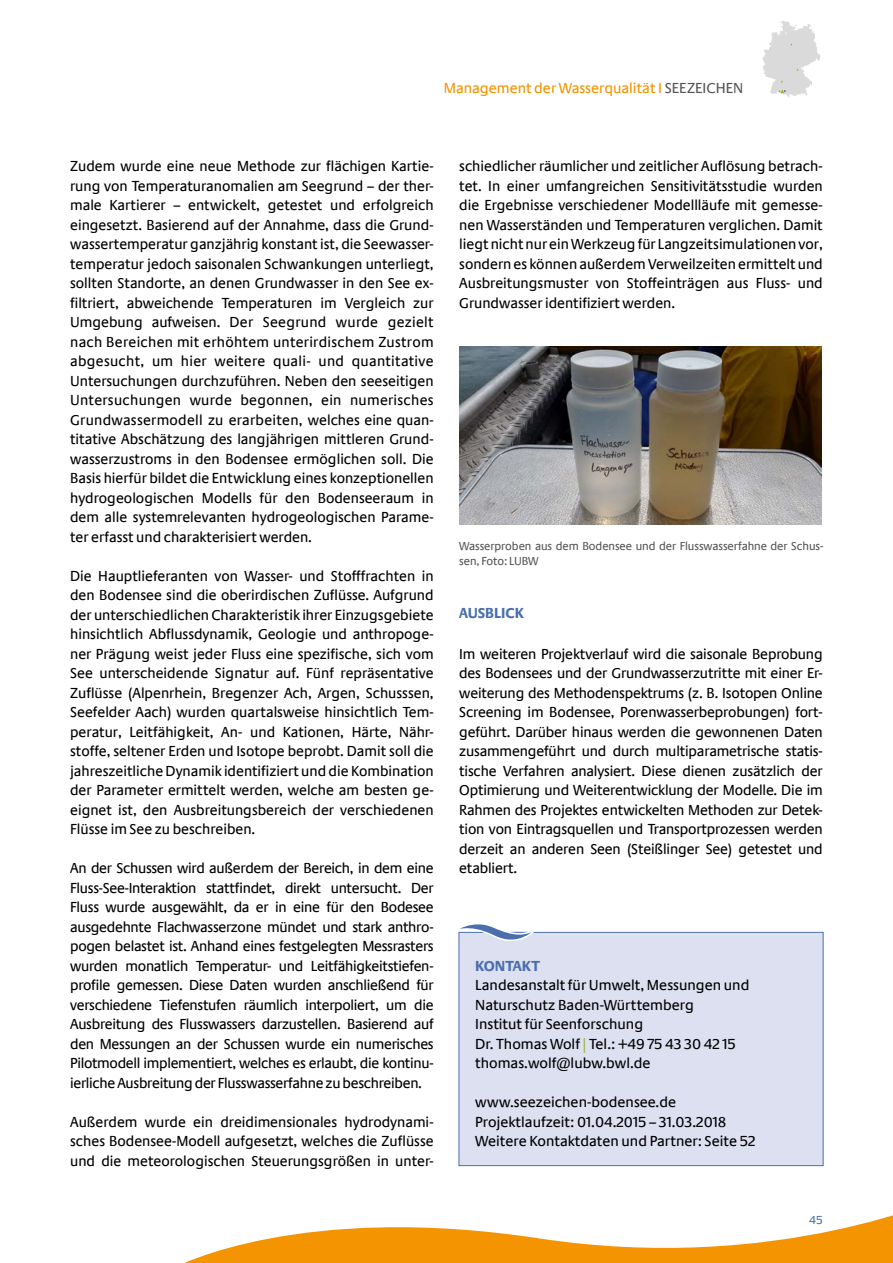
<style>
.page{position:relative;width:893px;height:1263px;background:#fff}
.page>*{position:absolute;margin:0;border:0;box-sizing:border-box;transform-origin:0 0}
.Fließtext{font:15px/19.5px "Neue Praxis";color:#000;text-align:justify}
.t1{font:15px "Neue Praxis";color:#f49400}
.Headline_Fließtext_Blau{font:700 15px "Neue Praxis";color:#4a6fac}
.Bildunterschrift{font:12px/15px "Neue Praxis";letter-spacing:-.005em;color:#575756}
.t2{font:12px "Neue Praxis";color:#4a6fac}
.s1{color:#575756}
.s2{color:#96b222}
</style>
<div class="page">
<div style="left:459px;top:932px;width:364px;height:234px;background:#dde0f0;border:1px solid #4a6fac"></div>
<svg style="left:458px;top:924px;width:79px;height:25px"></svg>
<svg style="left:185px;top:1215px;width:708px;height:48px;fill:#f49400"></svg>
<img style="left:459px;top:346px;width:363px;height:178px">
<img style="left:762px;top:21px;width:58px;height:76px">
<svg style="left:778px;top:89px;width:8px;height:4px"></svg>
<p class="t1" style="left:444px;top:79px;width:301px">Management der Wasserqualität I <span class="s1">SEEZEICHEN</span></p>
<p class="Fließtext" style="left:70px;top:156px;width:365px">Zudem wurde eine neue Methode zur flächigen Kartie&shy;rung von Temperaturanomalien am Seegrund – der ther&shy;male Kartierer – entwickelt, getestet und erfolgreich eingesetzt. Basierend auf der Annahme, dass die Grund&shy;wassertemperatur ganzjährig konstant ist, die Seewasser&shy;temperatur jedoch saisonalen Schwankungen unterliegt, sollten Standorte, an denen Grundwasser in den See ex&shy;filtriert, abweichende Temperaturen im Vergleich zur Umgebung aufweisen. Der Seegrund wurde gezielt nach Bereichen mit erhöhtem unterirdischem Zustrom abgesucht, um hier weitere quali- und quantitative Untersuchungen durchzuführen. Neben den seeseitigen Untersuchungen wurde begonnen, ein numerisches Grundwassermodell zu erarbeiten, welches eine quan&shy;titative Abschätzung des langjährigen mittleren Grund&shy;wasserzustroms in den Bodensee ermöglichen soll. Die Basis hierfür bildet die Entwicklung eines konzeptionellen hydrogeologischen Modells für den Bodenseeraum in dem alle systemrelevanten hydrogeologischen Parame&shy;ter erfasst und charakterisiert werden.</p>
<p class="Fließtext" style="left:70px;top:566px;width:365px">Die Hauptlieferanten von Wasser- und Stofffrachten in den Bodensee sind die oberirdischen Zuflüsse. Aufgrund der unterschiedlichen Charakteristik ihrer Einzugsgebiete hinsichtlich Abflussdynamik, Geologie und anthropoge&shy;ner Prägung weist jeder Fluss eine spezifische, sich vom See unterscheidende Signatur auf. Fünf repräsentative Zuflüsse (Alpenrhein, Bregenzer Ach, Argen, Schusssen, Seefelder Aach) wurden quartalsweise hinsichtlich Tem&shy;peratur, Leitfähigkeit, An- und Kationen, Härte, Nähr&shy;stoffe, seltener Erden und Isotope beprobt. Damit soll die jahreszeitliche Dynamik identifiziert und die Kombination der Parameter ermittelt werden, welche am besten ge&shy;eignet ist, den Ausbreitungsbereich der verschiedenen Flüsse im See zu beschreiben.</p>
<p class="Fließtext" style="left:70px;top:858px;width:365px">An der Schussen wird außerdem der Bereich, in dem eine Fluss-See-Interaktion stattfindet, direkt untersucht. Der Fluss wurde ausgewählt, da er in eine für den Bodesee ausgedehnte Flachwasserzone mündet und stark anthro&shy;pogen belastet ist. Anhand eines festgelegten Messrasters wurden monatlich Temperatur- und Leitfähigkeitstiefen&shy;profile gemessen. Diese Daten wurden anschließend für verschiedene Tiefenstufen räumlich interpoliert, um die Ausbreitung des Flusswassers darzustellen. Basierend auf den Messungen an der Schussen wurde ein numerisches Pilotmodell implementiert, welches es erlaubt, die kontinu&shy;ierliche Ausbreitung der Flusswasserfahne zu beschreiben.</p>
<p class="Fließtext" style="left:70px;top:1112px;width:365px">Außerdem wurde ein dreidimensionales hydrodynami&shy;sches Bodensee-Modell aufgesetzt, welches die Zuflüsse und die meteorologischen Steuerungsgrößen in unter-</p>
<p class="Fließtext" style="left:459px;top:156px;width:365px">schiedlicher räumlicher und zeitlicher Auflösung betrach&shy;tet. In einer umfangreichen Sensitivitätsstudie wurden die Ergebnisse verschiedener Modellläufe mit gemesse&shy;nen Wasserständen und Temperaturen verglichen. Damit liegt nicht nur ein Werkzeug für Langzeitsimulationen vor, sondern es können außerdem Verweilzeiten ermittelt und Ausbreitungsmuster von Stoffeinträgen aus Fluss- und Grundwasser identifiziert werden.</p>
<p class="Bildunterschrift" style="left:459px;top:538px;width:366px">Wasserproben aus dem Bodensee und der Flusswasserfahne der Schus&shy;sen, Foto: LUBW</p>
<h3 class="Headline_Fließtext_Blau" style="left:459px;top:604px;width:66px">AUSBLICK</h3>
<p class="Fließtext" style="left:459px;top:644px;width:365px">Im weiteren Projektverlauf wird die saisonale Beprobung des Bodensees und der Grundwasserzutritte mit einer Er&shy;weiterung des Methodenspektrums (z. B. Isotopen Online Screening im Bodensee, Porenwasserbeprobungen) fort&shy;geführt. Darüber hinaus werden die gewonnenen Daten zusammengeführt und durch multiparametrische statis&shy;tische Verfahren analysiert. Diese dienen zusätzlich der Optimierung und Weiterentwicklung der Modelle. Die im Rahmen des Projektes entwickelten Methoden zur Detek&shy;tion von Eintragsquellen und Transportprozessen werden derzeit an anderen Seen (Steißlinger See) getestet und etabliert.</p>
<p class="Headline_Fließtext_Blau" style="left:475px;top:956px;width:66px">KONTAKT</p>
<p class="Fließtext" style="left:475px;top:975px;width:276px;text-align:left">Landesanstalt für Umwelt, Messungen und Naturschutz Baden-Württemberg<br>Institut für Seenforschung<br>Dr. Thomas Wolf <span class="s2">|</span> Tel.: +49 75 43 30 42 15 thomas.wolf@lubw.bwl.de</p>
<p class="Fließtext" style="left:475px;top:1092px;width:282px;text-align:left">www.seezeichen-bodensee.de<br>Projektlaufzeit: 01.04.2015 – 31.03.2018<br>Weitere Kontaktdaten und Partner: Seite 52</p>
<p class="t2" style="left:809px;top:1213px;width:15px">45</p>
</div>
